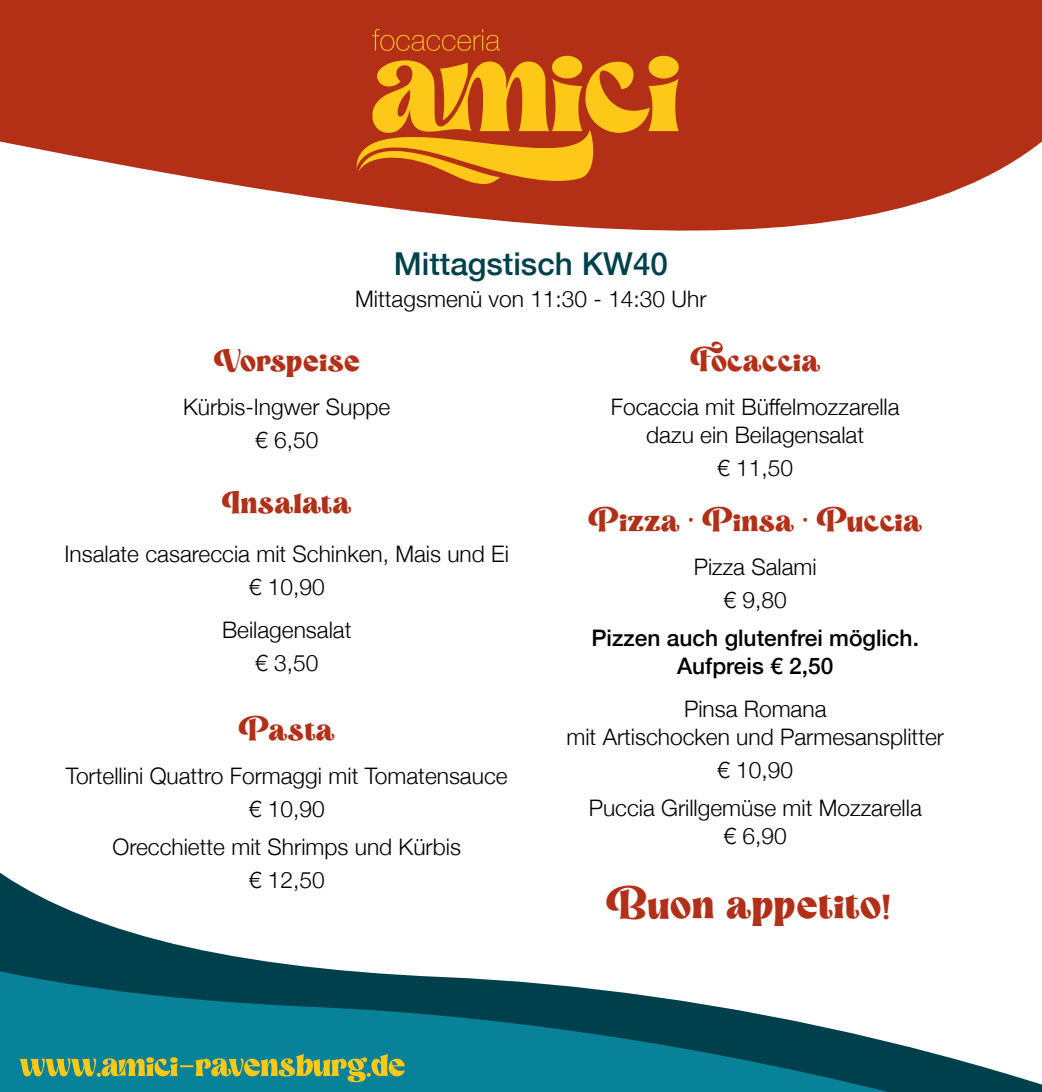
<style>
.page{position:relative;width:1042px;height:1092px;background:#fff}
.page>*{position:absolute;margin:0;border:0;box-sizing:border-box;transform-origin:0 0}
.t1{font:42px "Magic Retro Regular";letter-spacing:.025em;color:#b23018}
.t2{font:31.5px "Magic Retro Regular";letter-spacing:.025em;color:#b23018}
.t3{font:500 31.5px "Helvetica Neue";color:#00414c}
.t4{font:300 22.75px/32.9px "Helvetica Neue";color:#000;text-align:center}
.t5{font:500 22.75px/28px "Helvetica Neue";color:#000;text-align:center}
</style>
<div class="page">
<svg style="left:0;top:872px;width:211px;height:80px"></svg>
<svg style="left:0;top:952px;width:1042px;height:139px"></svg>
<svg style="left:0;top:0;width:1042px;height:231px;fill:#b33017"></svg>
<svg style="left:356px;top:29px;width:323px;height:159px;background:#d06c17"></svg>
<svg style="left:20px;top:1053px;width:385px;height:29px;background:#5f9a6a"></svg>
<h2 class="t3" style="left:394px;top:238px;width:276px">Mittagstisch KW40</h2>
<p class="t4" style="left:355px;top:281px;width:353px">Mittagsmenü von 11:30 - 14:30 Uhr</p>
<h2 class="t2" style="left:214px;top:340px;width:147px">Vorspeise</h2>
<p class="t4" style="left:183px;top:388px;width:209px">Kürbis-Ingwer Suppe € 6,50</p>
<h2 class="t2" style="left:222px;top:481px;width:130px">Insalata</h2>
<p class="t4" style="left:65px;top:535px;width:446px">Insalate casareccia mit Schinken, Mais und Ei € 10,90</p>
<p class="t4" style="left:222px;top:611px;width:131px">Beilagensalat € 3,50</p>
<h2 class="t2" style="left:239px;top:709px;width:97px">Pasta</h2>
<p class="t4" style="left:66px;top:758px;width:443px">Tortellini Quattro Formaggi mit Tomatensauce € 10,90</p>
<p class="t4" style="left:112px;top:829px;width:350px">Orecchiette mit Shrimps und Kürbis € 12,50</p>
<h2 class="t2" style="left:690px;top:340px;width:131px">Focaccia</h2>
<p class="t4" style="left:611px;top:391px;width:290px;line-height:28px">Focaccia mit Büffelmozzarella dazu ein Beilagensalat</p>
<p class="t4" style="left:717px;top:449px;width:77px">€ 11,50</p>
<h2 class="t2" style="left:588px;top:499px;width:335px">Pizza • Pinsa • Puccia</h2>
<p class="t4" style="left:694px;top:548px;width:125px">Pizza Salami € 9,80</p>
<p class="t5" style="left:591px;top:621px;width:329px">Pizzen auch glutenfrei möglich.<br>Aufpreis € 2,50</p>
<p class="t4" style="left:566px;top:693px;width:379px;line-height:28px">Pinsa Romana<br>mit Artischocken und Parmesansplitter</p>
<p class="t4" style="left:589px;top:748px;width:335px;line-height:38px">€ 10,90<br>Puccia Grillgemüse mit Mozzarella</p>
<p class="t4" style="left:723px;top:817px;width:65px">€ 6,90</p>
<h1 class="t1" style="left:606px;top:875px;width:285px">Buon appetito!</h1>
</div>
